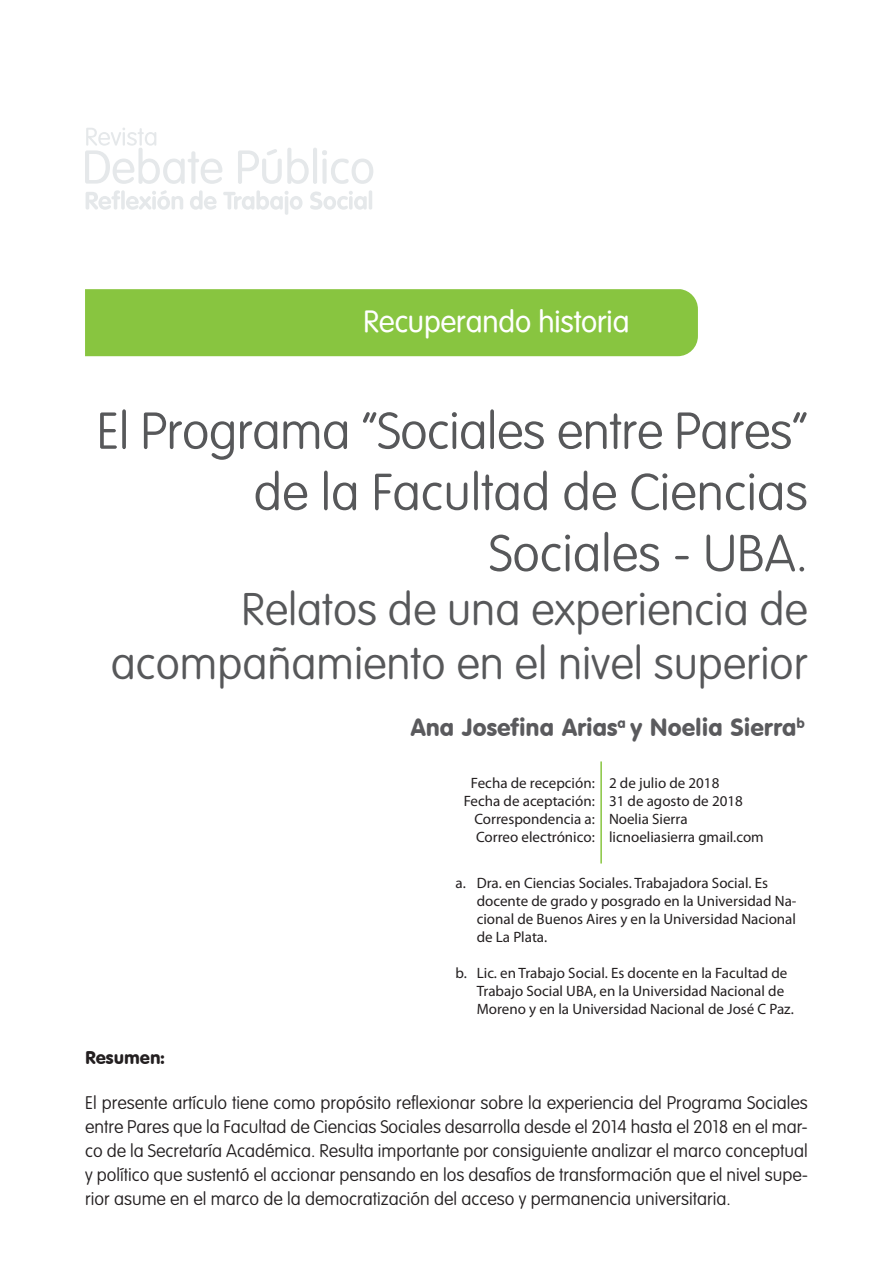
<style>
.page{position:relative;width:893px;height:1263px;background:#fff}
.page>*{position:absolute;margin:0;border:0;box-sizing:border-box;transform-origin:0 0}
.t1{font:100 51px/61.2px "VAG Rounded Std";color:#57585a;text-align:right}
.t2{font:100 45px/54px "VAG Rounded Std";color:#57585a;text-align:right}
.t3{font:30px "VAG Rounded Lt Normal";color:#fff}
.t4{font:24px "VAG Rounded BT";color:#5a5a5d}
.t5{font:100 18px/24px "VAG Rounded Std";color:#231f20;text-align:justify}
.t6{font:18px "VAG Rounded BT";color:#231f20}
.t7{font:15px/18px "Myriad Pro";color:#231f20}
</style>
<div class="page">
<div style="left:85px;top:289px;width:613px;height:67px;background:#88c540"></div>
<svg style="left:85px;top:128px;width:137px;height:56px"></svg>
<svg style="left:238px;top:148px;width:71px;height:36px"></svg>
<hr style="left:313px;top:148px;width:4px;height:36px;background:#e5e8ea;border-radius:2px">
<svg style="left:322px;top:150px;width:51px;height:34px"></svg>
<svg style="left:86px;top:190px;width:34px;height:20px"></svg>
<hr style="left:121px;top:190px;width:4px;height:20px;background:#e5e8ea;border-radius:2px">
<svg style="left:126px;top:190px;width:57px;height:20px"></svg>
<svg style="left:190px;top:190px;width:27px;height:20px"></svg>
<svg style="left:223px;top:190px;width:80px;height:25px"></svg>
<svg style="left:310px;top:191px;width:57px;height:19px"></svg>
<hr style="left:369px;top:190px;width:3px;height:20px;background:#e5e8ea;border-radius:2px">
<hr style="left:600px;top:761px;width:2px;height:102px;background:#88c540">
<p class="t3" style="left:363px;top:304px;width:267px">Recuperando historia</p>
<p class="t1" style="left:97px;top:402px;width:713px">El Programa “Sociales entre Pares” de la Facultad de Ciencias<br>Sociales - UBA.</p>
<p class="t2" style="left:111px;top:584px;width:699px">Relatos de una experiencia de acompañamiento en el nivel superior</p>
<p class="t4" style="left:411px;top:712px;width:396px">Ana Josefina Arias<sup>a</sup> y Noelia Sierra<sup>b</sup></p>
<p class="t7" style="left:464px;top:774px;width:132px;text-align:right">Fecha de recepción:<br>Fecha de aceptación:<br>Correspondencia a:<br>Correo electrónico:</p>
<p class="t7" style="left:609px;top:774px;width:156px">2 de julio de 2018<br>31 de agosto de 2018<br>Noelia Sierra licnoeliasierra gmail.com</p>
<p class="t7" style="left:477px;top:874px;width:321px;text-indent:-21px">a. Dra. en Ciencias Sociales. Trabajadora Social. Es docente de grado y posgrado en la Universidad Na&shy;cional de Buenos Aires y en la Universidad Nacional de La Plata.</p>
<p class="t7" style="left:477px;top:964px;width:319px;text-indent:-21px">b. Lic. en Trabajo Social. Es docente en la Facultad de<br>Trabajo Social UBA, en la Universidad Nacional de<br>Moreno y en la Universidad Nacional de José C Paz.</p>
<p class="t6" style="left:85px;top:1046px;width:81px">Resumen:</p>
<p class="t5" style="left:85px;top:1091px;width:724px">El presente artículo tiene como propósito reflexionar sobre la experiencia del Programa Sociales entre Pares que la Facultad de Ciencias Sociales desarrolla desde el 2014 hasta el 2018 en el mar&shy;co de la Secretaría Académica. Resulta importante por consiguiente analizar el marco conceptual y político que sustentó el accionar pensando en los desafíos de transformación que el nivel supe&shy;rior asume en el marco de la democratización del acceso y permanencia universitaria.</p>
</div>
